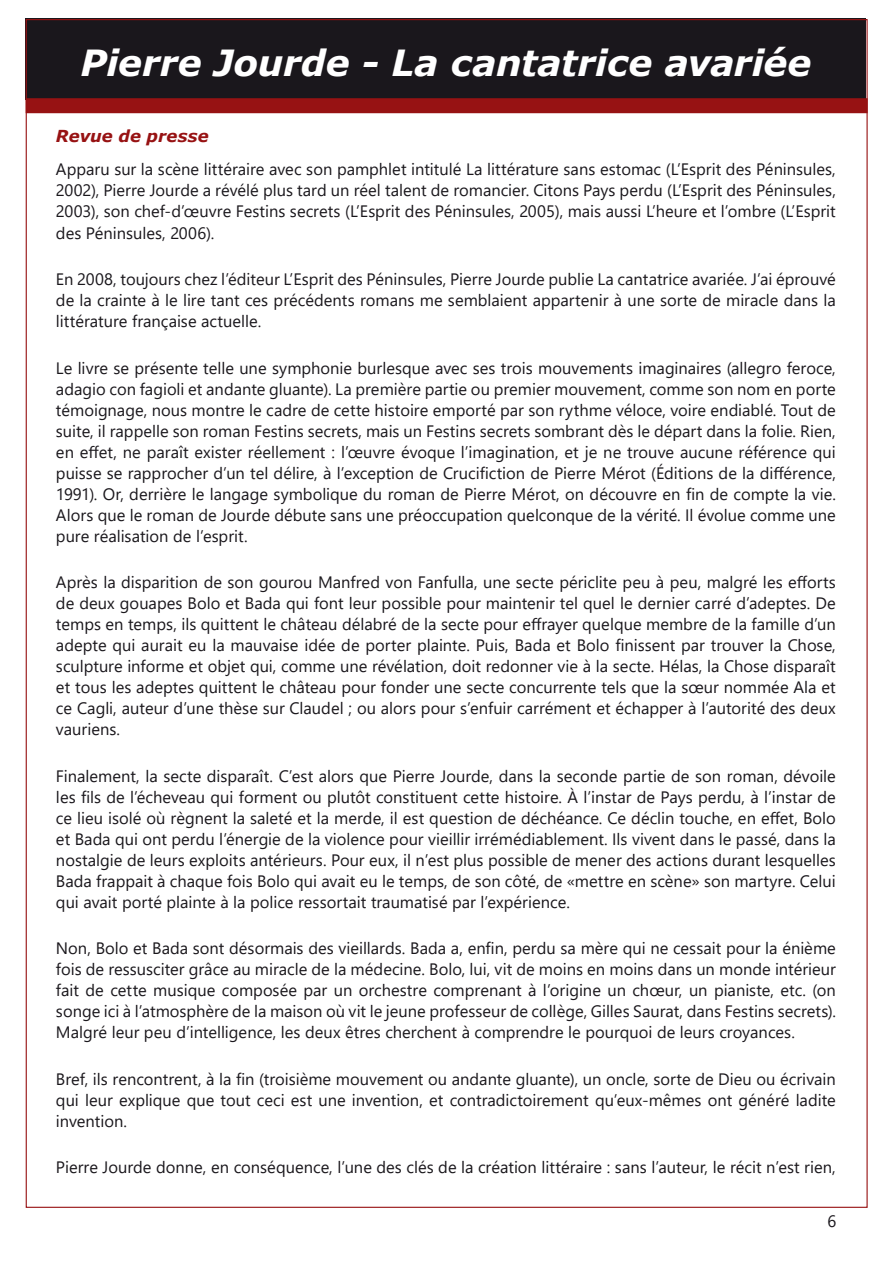
<style>
.page{position:relative;width:893px;height:1263px;background:#fff}
.page>*{position:absolute;margin:0;border:0;box-sizing:border-box;transform-origin:0 0}
.t1{font:italic 700 36px "Verdana";letter-spacing:-.01em;color:#fff}
.t2{font:16.5px/21px "Segoe UI";color:#1a171c;text-align:justify}
.Chapitre{font:italic 700 16.5px "Verdana";color:#971213}
</style>
<div class="page">
<div style="left:26px;top:18px;width:840px;height:81px;background:#1a171c"></div>
<div style="left:26px;top:98px;width:842px;height:15px;background:#971213"></div>
<h1 class="t1" style="left:80px;top:37px;width:732px">Pierre Jourde - La cantatrice avariée</h1>
<p class="Chapitre" style="left:56px;top:124px;width:154px">Revue de presse</p>
<p class="t2" style="left:56px;top:159px;width:781px">Apparu sur la scène littéraire avec son pamphlet intitulé La littérature sans estomac (L’Esprit des Péninsules, 2002), Pierre Jourde a révélé plus tard un réel talent de romancier. Citons Pays perdu (L’Esprit des Péninsules, 2003), son chef-d’œuvre Festins secrets (L’Esprit des Péninsules, 2005), mais aussi L’heure et l’ombre (L’Esprit des Péninsules, 2006).</p>
<p class="t2" style="left:56px;top:268px;width:781px">En 2008, toujours chez l’éditeur L’Esprit des Péninsules, Pierre Jourde publie La cantatrice avariée. J’ai éprouvé de la crainte à le lire tant ces précédents romans me semblaient appartenir à une sorte de miracle dans la littérature française actuelle.</p>
<p class="t2" style="left:56px;top:357px;width:781px">Le livre se présente telle une symphonie burlesque avec ses trois mouvements imaginaires (allegro feroce, adagio con fagioli et andante gluante). La première partie ou premier mouvement, comme son nom en porte témoignage, nous montre le cadre de cette histoire emporté par son rythme véloce, voire endiablé. Tout de suite, il rappelle son roman Festins secrets, mais un Festins secrets sombrant dès le départ dans la folie. Rien, en effet, ne paraît exister réellement : l’œuvre évoque l’imagination, et je ne trouve aucune référence qui puisse se rapprocher d’un tel délire, à l’exception de Crucifiction de Pierre Mérot (Éditions de la différence, 1991). Or, derrière le langage symbolique du roman de Pierre Mérot, on découvre en fin de compte la vie.<br>Alors que le roman de Jourde débute sans une préoccupation quelconque de la vérité. Il évolue comme une pure réalisation de l’esprit.</p>
<p class="t2" style="left:56px;top:571px;width:781px">Après la disparition de son gourou Manfred von Fanfulla, une secte périclite peu à peu, malgré les efforts de deux gouapes Bolo et Bada qui font leur possible pour maintenir tel quel le dernier carré d’adeptes. De temps en temps, ils quittent le château délabré de la secte pour effrayer quelque membre de la famille d’un adepte qui aurait eu la mauvaise idée de porter plainte. Puis, Bada et Bolo finissent par trouver la Chose, sculpture informe et objet qui, comme une révélation, doit redonner vie à la secte. Hélas, la Chose disparaît et tous les adeptes quittent le château pour fonder une secte concurrente tels que la sœur nommée Ala et ce Cagli, auteur d’une thèse sur Claudel ; ou alors pour s’enfuir carrément et échapper à l’autorité des deux vauriens.</p>
<p class="t2" style="left:56px;top:765px;width:781px">Finalement, la secte disparaît. C’est alors que Pierre Jourde, dans la seconde partie de son roman, dévoile les fils de l’écheveau qui forment ou plutôt constituent cette histoire. À l’instar de Pays perdu, à l’instar de ce lieu isolé où règnent la saleté et la merde, il est question de déchéance. Ce déclin touche, en effet, Bolo et Bada qui ont perdu l’énergie de la violence pour vieillir irrémédiablement. Ils vivent dans le passé, dans la nostalgie de leurs exploits antérieurs. Pour eux, il n’est plus possible de mener des actions durant lesquelles Bada frappait à chaque fois Bolo qui avait eu le temps, de son côté, de «mettre en scène» son martyre. Celui qui avait porté plainte à la police ressortait traumatisé par l’expérience.</p>
<p class="t2" style="left:56px;top:937px;width:781px">Non, Bolo et Bada sont désormais des vieillards. Bada a, enfin, perdu sa mère qui ne cessait pour la énième fois de ressusciter grâce au miracle de la médecine. Bolo, lui, vit de moins en moins dans un monde intérieur fait de cette musique composée par un orchestre comprenant à l’origine un chœur, un pianiste, etc. (on songe ici à l’atmosphère de la maison où vit le jeune professeur de collège, Gilles Saurat, dans Festins secrets).<br>Malgré leur peu d’intelligence, les deux êtres cherchent à comprendre le pourquoi de leurs croyances.</p>
<p class="t2" style="left:56px;top:1068px;width:781px">Bref, ils rencontrent, à la fin (troisième mouvement ou andante gluante), un oncle, sorte de Dieu ou écrivain qui leur explique que tout ceci est une invention, et contradictoirement qu’eux-mêmes ont généré ladite invention.</p>
<p class="t2" style="left:56px;top:1156px;width:781px">Pierre Jourde donne, en conséquence, l’une des clés de la création littéraire : sans l’auteur, le récit n’est rien,</p>
<p class="t2" style="left:827px;top:1211px;width:10px">6</p>
</div>
